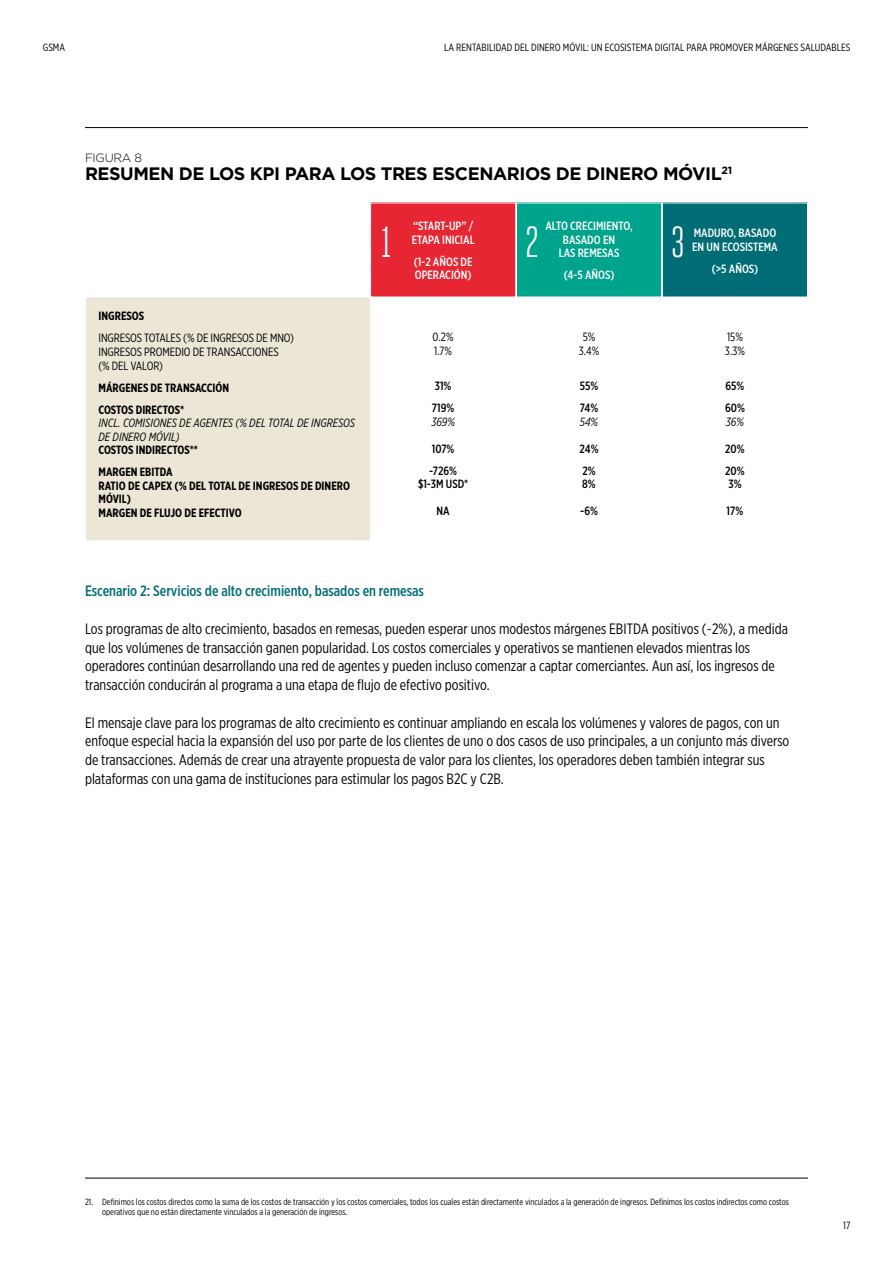
<style>
.page{position:relative;width:893px;height:1263px;background:#fff}
.page>*{position:absolute;margin:0;border:0;box-sizing:border-box;transform-origin:0 0}
.t1{font:43.5px "Heroic Condensed";color:#fff}
.t2{font:700 18px "Gotham";letter-spacing:-.025em;color:#000}
.t3{font:15px/18.8px "Gotham X Narrow";color:#000}
.t4{font:500 15px "Gotham X Narrow";color:#006d76}
.t5{font:700 12px/22px "Gotham X Narrow";color:#000}
.t6{font:500 12px/13.5px "Gotham X Narrow";color:#fff}
.t7{font:12px/13.5px "Gotham X Narrow";letter-spacing:-.01em;color:#000}
.t8{font:italic 12px/13.5px "Gotham X Narrow";color:#000}
.t9{font:500 12px/22px "Gotham X Narrow";color:#000}
.t10{font:300 12px "Gotham";letter-spacing:-.025em;color:#000}
.t11{font:10.5px "Gotham X Narrow";color:#000}
.t12{font:9px/10.5px "Gotham X Narrow";color:#000}
</style>
<div class="page">
<hr style="left:85px;top:127px;width:723px;height:1px;background:#000">
<hr style="left:85px;top:1178px;width:723px;height:1px;background:#000">
<div style="left:85px;top:297px;width:286px;height:244px;background:#ebe6d6"></div>
<div style="left:85px;top:297px;width:286px;height:244px;border:1px solid #fff"></div>
<div style="left:371px;top:203px;width:145px;height:94px;background:#e62733"></div>
<div style="left:370px;top:203px;width:146px;height:94px;border:1px solid #fff"></div>
<div style="left:516px;top:203px;width:146px;height:94px;background:#00a48c"></div>
<div style="left:516px;top:203px;width:146px;height:94px;border:1px solid #fff"></div>
<div style="left:662px;top:203px;width:145px;height:94px;background:#006d76"></div>
<div style="left:662px;top:203px;width:146px;height:94px;border:1px solid #fff"></div>
<p class="t11" style="left:43px;top:41px;width:24px">GSMA</p>
<p class="t11" style="left:444px;top:41px;width:408px">LA RENTABILIDAD DEL DINERO MÓVIL: UN ECOSISTEMA DIGITAL PARA PROMOVER MÁRGENES SALUDABLES</p>
<p class="t10" style="left:85px;top:150px;width:58px">FIGURA 8</p>
<p class="t2" style="left:85px;top:162px;width:649px">RESUMEN DE LOS KPI PARA LOS TRES ESCENARIOS DE DINERO MÓVIL<sup>21</sup></p>
<p class="t5" style="left:99px;top:305px;width:47px">INGRESOS</p>
<p class="t7" style="left:99px;top:331px;width:197px">INGRESOS TOTALES (% DE INGRESOS DE MNO)<br>INGRESOS PROMEDIO DE TRANSACCIONES<br>(% DEL VALOR)</p>
<p class="t5" style="left:99px;top:376px;width:132px">MÁRGENES DE TRANSACCIÓN<br>COSTOS DIRECTOS*</p>
<p class="t8" style="left:99px;top:416px;width:258px">INCL. COMISIONES DE AGENTES (% DEL TOTAL DE INGRESOS<br>DE DINERO MÓVIL)</p>
<p class="t5" style="left:99px;top:439px;width:101px">COSTOS INDIRECTOS**<br>MARGEN EBITDA</p>
<p class="t5" style="left:99px;top:478px;width:253px;line-height:13.5px">RATIO DE CAPEX (% DEL TOTAL DE INGRESOS DE DINERO<br>MÓVIL)<br>MARGEN DE FLUJO DE EFECTIVO</p>
<p class="t6" style="left:412px;top:219px;width:64px">“START-UP” /<br>ETAPA INICIAL</p>
<p class="t6" style="left:414px;top:255px;width:60px">(1-2 AÑOS DE<br>OPERACIÓN)</p>
<p class="t6" style="left:545px;top:219px;width:89px;text-align:center">ALTO CRECIMIENTO,<br>BASADO EN<br>LAS REMESAS</p>
<p class="t6" style="left:564px;top:268px;width:52px">(4-5 AÑOS)</p>
<h1 class="t1" style="left:381px;top:219px;width:13px">1</h1>
<h1 class="t1" style="left:525px;top:219px;width:15px">2</h1>
<h1 class="t1" style="left:671px;top:219px;width:16px">3</h1>
<p class="t6" style="left:692px;top:226px;width:87px">MADURO, BASADO<br>EN UN ECOSISTEMA</p>
<p class="t6" style="left:712px;top:261px;width:48px">(&gt;5 AÑOS)</p>
<p class="t7" style="left:433px;top:330px;width:23px">0.2%<br>1.7%</p>
<p class="t9" style="left:432px;top:375px;width:24px">31%<br>719%</p>
<p class="t8" style="left:431px;top:415px;width:25px">369%</p>
<p class="t9" style="left:429px;top:438px;width:29px">107% -726%</p>
<p class="t9" style="left:418px;top:473px;width:52px">$1-3M USD*</p>
<p class="t9" style="left:437px;top:500px;width:15px">NA</p>
<p class="t7" style="left:579px;top:330px;width:22px;text-align:center">5%<br>3.4%</p>
<p class="t9" style="left:580px;top:375px;width:20px">55%<br>74%</p>
<p class="t8" style="left:580px;top:415px;width:20px">54%</p>
<p class="t9" style="left:580px;top:438px;width:20px">24%<br>2%</p>
<p class="t9" style="left:582px;top:473px;width:15px">8%</p>
<p class="t9" style="left:580px;top:500px;width:19px">-6%</p>
<p class="t7" style="left:725px;top:330px;width:22px">15%<br>3.3%</p>
<p class="t9" style="left:725px;top:375px;width:21px">65%<br>60%</p>
<p class="t8" style="left:726px;top:415px;width:20px">36%</p>
<p class="t9" style="left:725px;top:438px;width:21px">20%<br>20%</p>
<p class="t9" style="left:728px;top:473px;width:15px">3%</p>
<p class="t9" style="left:727px;top:500px;width:18px">17%</p>
<p class="t4" style="left:85px;top:582px;width:340px">Escenario 2: Servicios de alto crecimiento, basados en remesas</p>
<p class="t3" style="left:85px;top:619px;width:704px">Los programas de alto crecimiento, basados en remesas, pueden esperar unos modestos márgenes EBITDA positivos (~2%), a medida que los volúmenes de transacción ganen popularidad. Los costos comerciales y operativos se mantienen elevados mientras los operadores continúan desarrollando una red de agentes y pueden incluso comenzar a captar comerciantes. Aun así, los ingresos de transacción conducirán al programa a una etapa de flujo de efectivo positivo.</p>
<p class="t3" style="left:85px;top:713px;width:706px">El mensaje clave para los programas de alto crecimiento es continuar ampliando en escala los volúmenes y valores de pagos, con un enfoque especial hacia la expansión del uso por parte de los clientes de uno o dos casos de uso principales, a un conjunto más diverso de transacciones. Además de crear una atrayente propuesta de valor para los clientes, los operadores deben también integrar sus plataformas con una gama de instituciones para estimular los pagos B2C y C2B.</p>
<p class="t12" style="left:102px;top:1196px;width:688px;text-indent:-17px">21. Definimos los costos directos como la suma de los costos de transacción y los costos comerciales, todos los cuales están directamente vinculados a la generación de ingresos. Definimos los costos indirectos como costos operativos que no están directamente vinculados a la generación de ingresos.</p>
<p class="t11" style="left:843px;top:1219px;width:9px">17</p>
</div>
